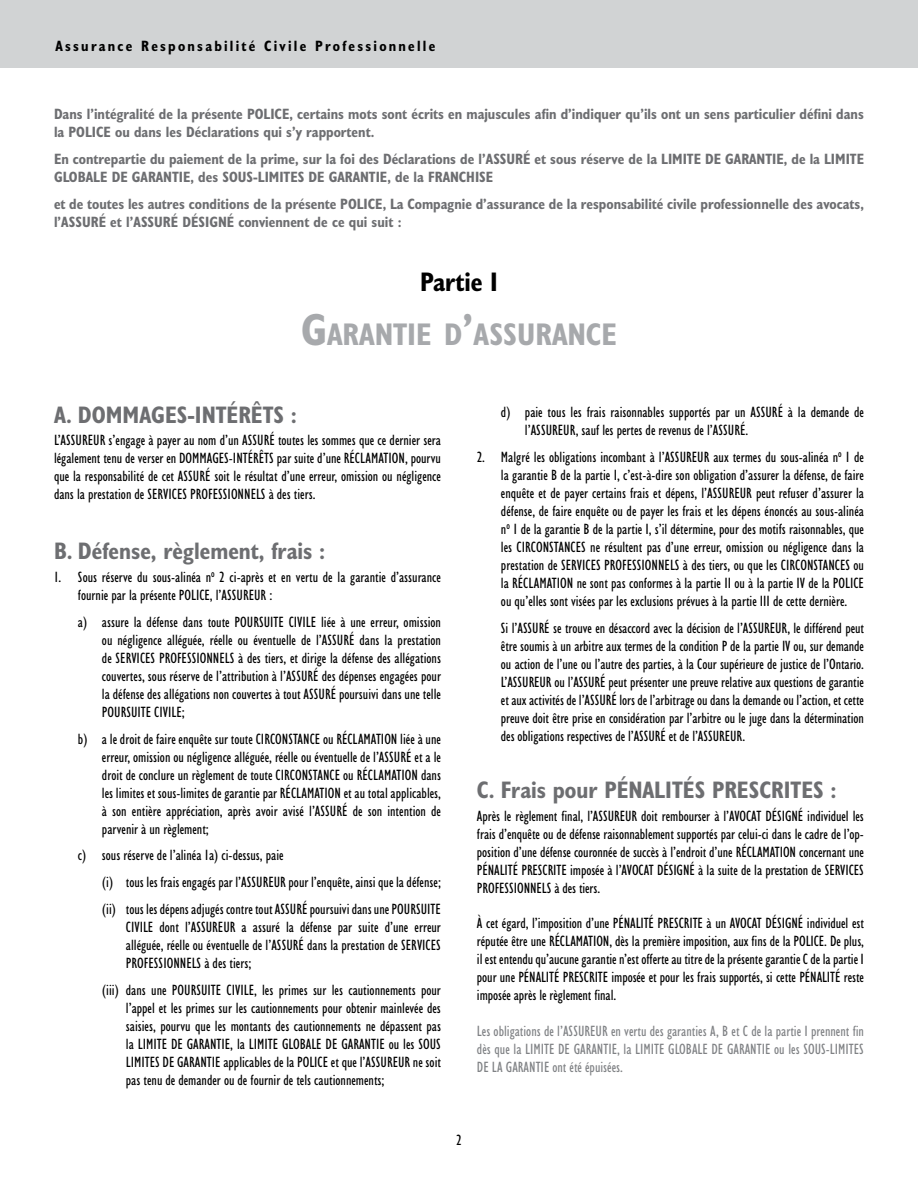
<style>
.page{position:relative;width:918px;height:1188px;background:#fff}
.page>*{position:absolute;margin:0;border:0;box-sizing:border-box;transform-origin:0 0}
.H1_Grey{font:700 condensed 31.5px "Humanist 521 BT";color:#a7a9ac}
.Intro_text{font:700 condensed 27px "Humanist 521 BT";color:#000}
.H2_A__Grey{font:700 condensed 24px "Humanist 521 BT";color:#6d6e71}
.L1_-__1{font:condensed 15px/18px "Humanist 521 BT";color:#000;text-align:justify}
.L1_-_Bullet_Intro__n{font:condensed 15px/18px "Humanist 521 BT";color:#000;text-align:justify}
.L3_-__i{font:condensed 15px/18px "Humanist 521 BT";color:#000;text-align:justify}
.Intro_text-2{font:700 condensed 15px/18px "Humanist 521 BT";color:#6d6e71}
.L2_-_a{font:condensed 15px/18px "Humanist 521 BT";color:#000;text-align:justify}
.L1_-_indented_body{font:condensed 15px/18px "Humanist 521 BT";letter-spacing:-.005em;color:#000;text-align:justify}
.L2_-_a___new_section{font:condensed 15px/18px "Humanist 521 BT";color:#000;text-align:justify}
.Body_Text{font:condensed 15px/18px "Humanist 521 BT";letter-spacing:-.005em;color:#000;text-align:justify}
.Body_Text_Grey{font:condensed 15px/18px "Humanist 521 BT";color:#808285;text-align:justify}
.L1_-_1___new_section{font:condensed 15px/18px "Humanist 521 BT";color:#000}
.L3_-__i___new_sectio{font:condensed 15px "Humanist 521 BT";color:#000}
.t1{font:700 condensed 15px "Humanist 521 BT";letter-spacing:.15em;color:#000}
.s1{font-size:45px}
</style>
<div class="page">
<div style="left:0;top:0;width:918px;height:67px;background:#d1d3d4"></div>
<p class="t1" style="left:56px;top:36px;width:381px">Assurance Responsabilité Civile Professionnelle</p>
<p class="Intro_text-2" style="left:54px;top:105px;width:811px">Dans l’intégralité de la présente POLICE, certains mots sont écrits en majuscules afin d’indiquer qu’ils ont un sens particulier défini dans la POLICE ou dans les Déclarations qui s’y rapportent.</p>
<p class="Intro_text-2" style="left:54px;top:150px;width:812px">En contrepartie du paiement de la prime, sur la foi des Déclarations de l’ASSURÉ et sous réserve de la LIMITE DE GARANTIE, de la LIMITE<br>GLOBALE DE GARANTIE, des SOUS-LIMITES DE GARANTIE, de la FRANCHISE</p>
<p class="Intro_text-2" style="left:54px;top:195px;width:812px">et de toutes les autres conditions de la présente POLICE, La Compagnie d’assurance de la responsabilité civile professionnelle des avocats, l’ASSURÉ et l’ASSURÉ DÉSIGNÉ conviennent de ce qui suit :</p>
<p class="Intro_text" style="left:420px;top:265px;width:79px">Partie I</p>
<h1 class="H1_Grey" style="left:301px;top:314px;width:317px"><span class="s1">G</span>ARANTIE D<span class="s1">’</span>ASSURANCE</h1>
<p class="H2_A__Grey" style="left:54px;top:400px;width:244px">A. DOMMAGES-INTÉRÊTS :</p>
<p class="L1_-_Bullet_Intro__n" style="left:54px;top:431px;width:389px">L’ASSUREUR s’engage à payer au nom d’un ASSURÉ toutes les sommes que ce dernier sera légalement tenu de verser en DOMMAGES-INTÉRÊTS par suite d’une RÉCLAMATION, pourvu que la responsabilité de cet ASSURÉ soit le résultat d’une erreur, omission ou négligence dans la prestation de SERVICES PROFESSIONNELS à des tiers.</p>
<p class="H2_A__Grey" style="left:54px;top:536px;width:273px">B. Défense, règlement, frais :</p>
<p class="L1_-_1___new_section" style="left:78px;top:567px;width:365px;text-indent:-24px">1. Sous réserve du sous-alinéa n<sup>o</sup> 2 ci-après et en vertu de la garantie d’assurance fournie par la présente POLICE, l’ASSUREUR :</p>
<p class="L2_-_a___new_section" style="left:102px;top:612px;width:341px;text-indent:-24px">a) assure la défense dans toute POURSUITE CIVILE liée à une erreur, omission ou négligence alléguée, réelle ou éventuelle de l’ASSURÉ dans la prestation de SERVICES PROFESSIONNELS à des tiers, et dirige la défense des allégations couvertes, sous réserve de l’attribution à l’ASSURÉ des dépenses engagées pour la défense des allégations non couvertes à tout ASSURÉ poursuivi dans une telle POURSUITE CIVILE;</p>
<p class="L2_-_a" style="left:102px;top:729px;width:341px;text-indent:-24px">b) a le droit de faire enquête sur toute CIRCONSTANCE ou RÉCLAMATION liée à une erreur, omission ou négligence alléguée, réelle ou éventuelle de l’ASSURÉ et a le droit de conclure un règlement de toute CIRCONSTANCE ou RÉCLAMATION dans les limites et sous-limites de garantie par RÉCLAMATION et au total applicables, à son entière appréciation, après avoir avisé l’ASSURÉ de son intention de parvenir à un règlement;</p>
<p class="L2_-_a" style="left:78px;top:846px;width:207px">c) sous réserve de l’alinéa 1a) ci-dessus, paie</p>
<p class="L3_-__i___new_sectio" style="left:102px;top:874px;width:341px">(i) tous les frais engagés par l’ASSUREUR pour l’enquête, ainsi que la défense;</p>
<p class="L3_-__i" style="left:126px;top:900px;width:317px;text-indent:-24px">(ii) tous les dépens adjugés contre tout ASSURÉ poursuivi dans une POURSUITE CIVILE dont l’ASSUREUR a assuré la défense par suite d’une erreur alléguée, réelle ou éventuelle de l’ASSURÉ dans la prestation de SERVICES PROFESSIONNELS à des tiers;</p>
<p class="L3_-__i" style="left:126px;top:981px;width:317px;text-indent:-24px">(iii) dans une POURSUITE CIVILE, les primes sur les cautionnements pour l’appel et les primes sur les cautionnements pour obtenir mainlevée des saisies, pourvu que les montants des cautionnements ne dépassent pas la LIMITE DE GARANTIE, la LIMITE GLOBALE DE GARANTIE ou les SOUS LIMITES DE GARANTIE applicables de la POLICE et que l’ASSUREUR ne soit pas tenu de demander ou de fournir de tels cautionnements;</p>
<p class="L2_-_a" style="left:525px;top:403px;width:341px;text-indent:-24px">d) paie tous les frais raisonnables supportés par un ASSURÉ à la demande de l’ASSUREUR, sauf les pertes de revenus de l’ASSURÉ.</p>
<p class="L1_-__1" style="left:501px;top:447px;width:365px;text-indent:-24px">2. Malgré les obligations incombant à l’ASSUREUR aux termes du sous-alinéa n<sup>o</sup> 1 de la garantie B de la partie I, c’est-à-dire son obligation d’assurer la défense, de faire enquête et de payer certains frais et dépens, l’ASSUREUR peut refuser d’assurer la défense, de faire enquête ou de payer les frais et les dépens énoncés au sous-alinéa n<sup>o</sup> 1 de la garantie B de la partie I, s’il détermine, pour des motifs raisonnables, que les CIRCONSTANCES ne résultent pas d’une erreur, omission ou négligence dans la prestation de SERVICES PROFESSIONNELS à des tiers, ou que les CIRCONSTANCES ou la RÉCLAMATION ne sont pas conformes à la partie II ou à la partie IV de la POLICE ou qu’elles sont visées par les exclusions prévues à la partie III de cette dernière.</p>
<p class="L1_-_indented_body" style="left:501px;top:618px;width:365px">Si l’ASSURÉ se trouve en désaccord avec la décision de l’ASSUREUR, le différend peut être soumis à un arbitre aux termes de la condition P de la partie IV ou, sur demande ou action de l’une ou l’autre des parties, à la Cour supérieure de justice de l’Ontario.<br>L’ASSUREUR ou l’ASSURÉ peut présenter une preuve relative aux questions de garantie et aux activités de l’ASSURÉ lors de l’arbitrage ou dans la demande ou l’action, et cette preuve doit être prise en considération par l’arbitre ou le juge dans la détermination des obligations respectives de l’ASSURÉ et de l’ASSUREUR.</p>
<p class="H2_A__Grey" style="left:477px;top:775px;width:361px">C. Frais pour PÉNALITÉS PRESCRITES :</p>
<p class="L1_-_Bullet_Intro__n" style="left:477px;top:806px;width:389px">Après le règlement final, l’ASSUREUR doit rembourser à l’AVOCAT DÉSIGNÉ individuel les frais d’enquête ou de défense raisonnablement supportés par celui-ci dans le cadre de l’op&shy;position d’une défense couronnée de succès à l’endroit d’une RÉCLAMATION concernant une PÉNALITÉ PRESCRITE imposée à l’AVOCAT DÉSIGNÉ à la suite de la prestation de SERVICES PROFESSIONNELS à des tiers.</p>
<p class="Body_Text" style="left:477px;top:914px;width:389px">À cet égard, l’imposition d’une PÉNALITÉ PRESCRITE à un AVOCAT DÉSIGNÉ individuel est réputée être une RÉCLAMATION, dès la première imposition, aux fins de la POLICE. De plus, il est entendu qu’aucune garantie n’est offerte au titre de la présente garantie C de la partie I pour une PÉNALITÉ PRESCRITE imposée et pour les frais supportés, si cette PÉNALITÉ reste imposée après le règlement final.</p>
<p class="Body_Text_Grey" style="left:477px;top:1022px;width:389px">Les obligations de l’ASSUREUR en vertu des garanties A, B et C de la partie I prennent fin dès que la LIMITE DE GARANTIE, la LIMITE GLOBALE DE GARANTIE ou les SOUS-LIMITES DE LA GARANTIE ont été épuisées.</p>
<p class="L1_-__1" style="left:456px;top:1131px;width:7px">2</p>
</div>
